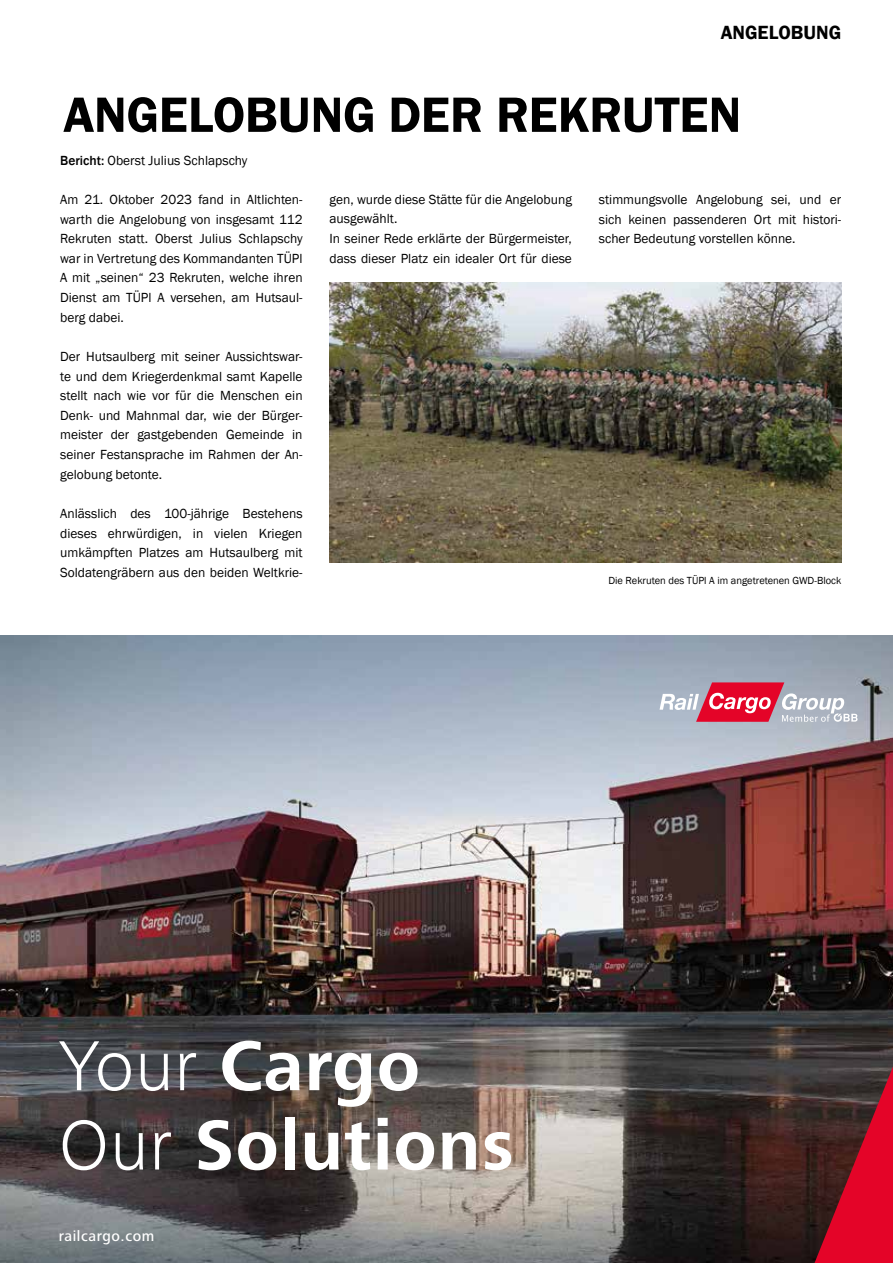
<style>
.page{position:relative;width:893px;height:1263px;background:#fff}
.page>*{position:absolute;margin:0;border:0;box-sizing:border-box;transform-origin:0 0}
.t1{font:700 73.2px/79.3px "Frutiger Next Pro";letter-spacing:.02em;color:#fff}
.t2{font:600 51.3px "Franklin Gothic";letter-spacing:-.005em;color:#000}
.t3{font:600 19.65px "Franklin Gothic";color:#000}
.t4{font:500 15.15px "Frutiger Next Pro";letter-spacing:.04em;color:#fff}
.t5{font:13.65px/19.6px "Franklin Gothic";color:#000;text-align:justify}
.t6{font:10.5px "Franklin Gothic";color:#000}
.s1{font-weight:500}
.s2{font-weight:300}
</style>
<div class="page">
<img style="left:0;top:640px;width:893px;height:623px">
<img style="left:6px;top:635px;width:887px;height:208px">
<svg style="left:659px;top:682px;width:198px;height:40px;background:#c8899c"></svg>
<svg style="left:0;top:635px;width:8px;height:5px"></svg>
<svg style="left:814px;top:1066px;width:79px;height:197px;background:#8f1728"></svg>
<img style="left:330px;top:282px;width:511px;height:280px">
<h3 class="t3" style="left:721px;top:21px;width:122px">ANGELOBUNG</h3>
<h2 class="t2" style="left:63px;top:83px;width:679px">ANGELOBUNG DER REKRUTEN</h2>
<p class="t5" style="left:60px;top:151px;width:189px"><span class="s1">Bericht:</span> Oberst Julius Schlapschy</p>
<p class="t5" style="left:60px;top:190px;width:244px">Am 21. Oktober 2023 fand in Altlichten&shy;warth die Angelobung von insgesamt 112<br>Rekruten statt. Oberst Julius Schlapschy war in Vertretung des Kommandanten TÜPl A mit „seinen“ 23 Rekruten, welche ihren Dienst am TÜPl A versehen, am Hutsaul&shy;berg dabei.</p>
<p class="t5" style="left:60px;top:347px;width:244px">Der Hutsaulberg mit seiner Aussichtswar&shy;te und dem Kriegerdenkmal samt Kapelle stellt nach wie vor für die Menschen ein Denk- und Mahnmal dar, wie der Bürger&shy;meister der gastgebenden Gemeinde in seiner Festansprache im Rahmen der An&shy;gelobung betonte.</p>
<p class="t5" style="left:60px;top:504px;width:244px">Anlässlich des 100-jährige Bestehens dieses ehrwürdigen, in vielen Kriegen umkämpften Platzes am Hutsaulberg mit Soldatengräbern aus den beiden Weltkrie-</p>
<p class="t5" style="left:330px;top:190px;width:244px;text-align:left">gen, wurde diese Stätte für die Angelobung ausgewählt.<br>In seiner Rede erklärte der Bürgermeister, dass dieser Platz ein idealer Ort für diese</p>
<p class="t5" style="left:599px;top:190px;width:244px">stimmungsvolle Angelobung sei, und er sich keinen passenderen Ort mit histori&shy;scher Bedeutung vorstellen könne.</p>
<p class="t6" style="left:608px;top:574px;width:234px">Die Rekruten des TÜPl A im angetretenen GWD-Block</p>
<h1 class="t1" style="left:59px;top:1026px;width:457px"><span class="s2">Your</span> Cargo<br><span class="s2">Our</span> Solutions</h1>
<h1 class="t1" style="left:167px;top:1026px;width:159px"><span class="s2">r</span> Car</h1>
<h1 class="t1" style="left:386px;top:1105px;width:122px">ons</h1>
<p class="t4" style="left:51px;top:1227px;width:97px">railcargo.com</p>
<p class="t4" style="left:55px;top:1227px;width:97px">railcargo.com</p>
<p class="t4" style="left:59px;top:1227px;width:97px">railcargo.com</p>
</div>
